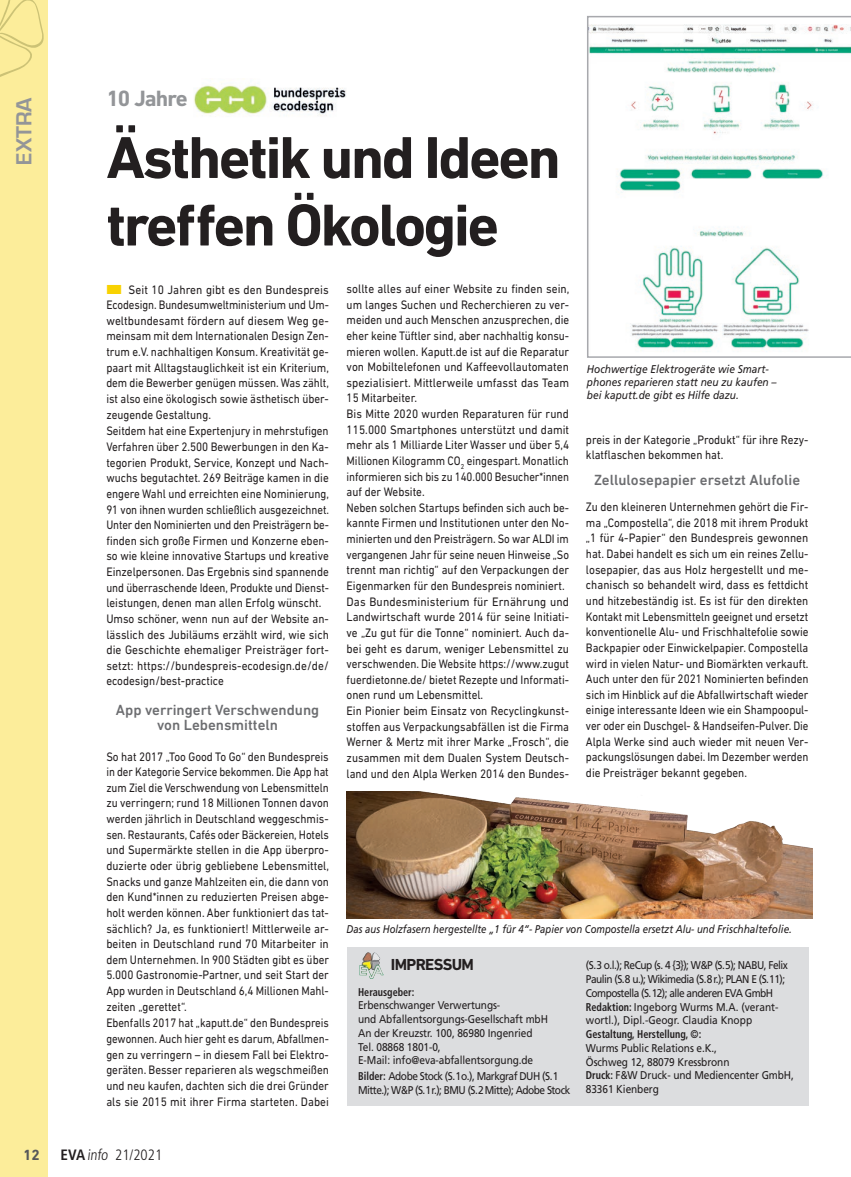
<style>
.page{position:relative;width:851px;height:1177px;background:#fff}
.page>*{position:absolute;margin:0;border:0;box-sizing:border-box;transform-origin:0 0}
.t1{font:700 60px/67.5px "DIN Next LT Pro";letter-spacing:-.04em;color:#231f20}
.t2{font:700 22.5px "DIN Next LT Pro";letter-spacing:-.04em;color:#939598}
.t3{font:700 22.5px "Eurostile";color:#939598}
.t4{font:700 16.25px "DIN Next LT Pro";letter-spacing:-.04em;color:#231f20}
.t5{font:500 15px/15px "DIN Next LT Pro";color:#6c6d70;text-align:center}
.t6{font:300 condensed 15px "Frutiger";color:#231f20}
.t7{font:700 15px "DIN Next LT Pro";color:#57585a}
.t8{font:12.5px/15.6px "DIN Next LT Pro";color:#231f20;scale:.92 1}
.t9{font:12.5px/15.6px "DIN Next LT Pro";color:#231f20;scale:.9 1}
.t10{font:11.25px/13.8px "Frutiger";letter-spacing:-.05em;color:#231f20;scale:.9 1}
.t11{font:11.25px/13.8px "Frutiger";letter-spacing:-.01em;color:#231f20;scale:.9 1}
.t12{font:italic 11.25px/13.1px "Frutiger";color:#231f20;scale:.9 1}
.t13{font:italic 11.25px "Frutiger";color:#231f20;scale:.85 1}
.t14{font:700 condensed 11.25px "Frutiger";color:#231f20;scale:.9 1}
.s1{color:#f8d202}
.s2{font-weight:700;font-stretch:condensed}
.s3{font-weight:700}
</style>
<div class="page">
<div style="left:0;top:0;width:48px;height:1176px;background:#fced9a"></div>
<div style="left:347px;top:947px;width:462px;height:159px;background:#dcdddf"></div>
<img style="left:359px;top:952px;width:24px;height:26px">
<img style="left:194px;top:85px;width:152px;height:31px">
<img style="left:346px;top:791px;width:466px;height:127px">
<svg style="left:587px;top:16px;width:263px;height:342px"></svg>
<h2 class="t3" style="left:12px;top:164px;width:69px;rotate:-90deg">EXTRA</h2>
<h2 class="t2" style="left:106px;top:86px;width:83px">10 Jahre</h2>
<h1 class="t1" style="left:106px;top:124px;width:456px">Ästhetik und Ideen treffen Ökologie</h1>
<p class="t8" style="left:106px;top:281px;width:243px"><span class="s1">■</span> Seit 10 Jahren gibt es den Bundespreis Ecodesign. Bundesumweltministerium und Um&shy;weltbundesamt fördern auf diesem Weg ge&shy;meinsam mit dem Internationalen Design Zen&shy;trum e.V. nachhaltigen Konsum. Kreativität ge&shy;paart mit Alltagstauglichkeit ist ein Kriterium, dem die Bewerber genügen müssen. Was zählt, ist also eine ökologisch sowie ästhetisch über&shy;zeugende Gestaltung.<br>Seitdem hat eine Expertenjury in mehrstufigen Verfahren über 2.500 Bewerbungen in den Ka&shy;tegorien Produkt, Service, Konzept und Nach&shy;wuchs begutachtet. 269 Beiträge kamen in die engere Wahl und erreichten eine Nominierung, 91 von ihnen wurden schließlich ausgezeichnet.<br>Unter den Nominierten und den Preisträgern be&shy;finden sich große Firmen und Konzerne eben&shy;so wie kleine innovative Startups und kreative Einzelpersonen. Das Ergebnis sind spannende und überraschende Ideen, Produkte und Dienst&shy;leistungen, denen man allen Erfolg wünscht.<br>Umso schöner, wenn nun auf der Website an&shy;lässlich des Jubiläums erzählt wird, wie sich die Geschichte ehemaliger Preisträger fort&shy;setzt: https://bundespreis-ecodesign.de/de/ ecodesign/best-practice</p>
<p class="t5" style="left:116px;top:702px;width:205px">App verringert Verschwendung von Lebensmitteln</p>
<p class="t9" style="left:106px;top:748px;width:249px">So hat 2017 „Too Good To Go“ den Bundespreis in der Kategorie Service bekommen. Die App hat zum Ziel die Verschwendung von Lebensmitteln zu verringern; rund 18 Millionen Tonnen davon werden jährlich in Deutschland weggeschmis&shy;sen. Restaurants, Cafés oder Bäckereien, Hotels und Supermärkte stellen in die App überpro&shy;duzierte oder übrig gebliebene Lebensmittel, Snacks und ganze Mahlzeiten ein, die dann von den Kund*innen zu reduzierten Preisen abge&shy;holt werden können. Aber funktioniert das tat&shy;sächlich? Ja, es funktioniert! Mittlerweile ar&shy;beiten in Deutschland rund 70 Mitarbeiter in dem Unternehmen. In 900 Städten gibt es über 5.000 Gastronomie-Partner, und seit Start der App wurden in Deutschland 6,4 Millionen Mahl&shy;zeiten „gerettet“.<br>Ebenfalls 2017 hat „kaputt.de“ den Bundespreis gewonnen. Auch hier geht es darum, Abfallmen&shy;gen zu verringern – in diesem Fall bei Elektro&shy;geräten. Besser reparieren als wegschmeißen und neu kaufen, dachten sich die drei Gründer als sie 2015 mit ihrer Firma starteten. Dabei</p>
<p class="t8" style="left:346px;top:281px;width:244px">sollte alles auf einer Website zu finden sein, um langes Suchen und Recherchieren zu ver&shy;meiden und auch Menschen anzusprechen, die eher keine Tüftler sind, aber nachhaltig konsu&shy;mieren wollen. Kaputt.de ist auf die Reparatur von Mobiltelefonen und Kaffeevollautomaten spezialisiert. Mittlerweile umfasst das Team 15 Mitarbeiter.<br>Bis Mitte 2020 wurden Reparaturen für rund 115.000 Smartphones unterstützt und damit mehr als 1 Milliarde Liter Wasser und über 5,4<br>Millionen Kilogramm CO<sub>2</sub> eingespart. Monatlich informieren sich bis zu 140.000 Besucher*innen auf der Website.<br>Neben solchen Startups befinden sich auch be&shy;kannte Firmen und Institutionen unter den No&shy;minierten und den Preisträgern. So war ALDI im vergangenen Jahr für seine neuen Hinweise „So trennt man richtig“ auf den Verpackungen der Eigenmarken für den Bundespreis nominiert.<br>Das Bundesministerium für Ernährung und Landwirtschaft wurde 2014 für seine Initiati&shy;ve „Zu gut für die Tonne“ nominiert. Auch da&shy;bei geht es darum, weniger Lebensmittel zu verschwenden. Die Website https://www.zugut fuerdietonne.de/ bietet Rezepte und Informati&shy;onen rund um Lebensmittel.<br>Ein Pionier beim Einsatz von Recyclingkunst&shy;stoffen aus Verpackungsabfällen ist die Firma Werner &amp; Mertz mit ihrer Marke „Frosch“, die zusammen mit dem Dualen System Deutsch&shy;land und den Alpla Werken 2014 den Bundes-</p>
<p class="t12" style="left:587px;top:362px;width:212px">Hochwertige Elektrogeräte wie Smart&shy;phones reparieren statt neu zu kaufen – bei kaputt.de gibt es Hilfe dazu.</p>
<p class="t9" style="left:586px;top:431px;width:249px">preis in der Kategorie „Produkt“ für ihre Rezy&shy;klatflaschen bekommen hat.</p>
<p class="t5" style="left:594px;top:472px;width:207px">Zellulosepapier ersetzt Alufolie</p>
<p class="t9" style="left:586px;top:499px;width:249px;text-align:justify">Zu den kleineren Unternehmen gehört die Fir&shy;ma „Compostella“, die 2018 mit ihrem Produkt „1 für 4-Papier“ den Bundespreis gewonnen hat. Dabei handelt es sich um ein reines Zellu&shy;losepapier, das aus Holz hergestellt und me&shy;chanisch so behandelt wird, dass es fettdicht und hitzebeständig ist. Es ist für den direkten Kontakt mit Lebensmitteln geeignet und ersetzt konventionelle Alu- und Frischhaltefolie sowie Backpapier oder Einwickelpapier. Compostella wird in vielen Natur- und Biomärkten verkauft.<br>Auch unter den für 2021 Nominierten befinden sich im Hinblick auf die Abfallwirtschaft wieder einige interessante Ideen wie ein Shampoopul&shy;ver oder ein Duschgel- &amp; Handseifen-Pulver. Die Alpla Werke sind auch wieder mit neuen Ver&shy;packungslösungen dabei. Im Dezember werden die Preisträger bekannt gegeben.</p>
<p class="t13" style="left:346px;top:922px;width:525px">Das aus Holzfasern hergestellte „1 für 4“- Papier von Compostella ersetzt Alu- und Frischhaltefolie.</p>
<h3 class="t4" style="left:391px;top:955px;width:85px">IMPRESSUM</h3>
<p class="t14" style="left:358px;top:985px;width:64px">Herausgeber:</p>
<p class="t11" style="left:358px;top:998px;width:212px">Erbenschwanger Verwertungs-<br>und Abfallentsorgungs-Gesellschaft mbH An der Kreuzstr. 100, 86980 Ingenried Tel. 08868 1801-0,<br>E-Mail: info@eva-abfallentsorgung.de</p>
<p class="t10" style="left:358px;top:1069px;width:237px"><span class="s2">Bilder:</span> Adobe Stock (S.1o.), Markgraf DUH (S.1<br>Mitte.); W&amp;P (S.1r.); BMU (S.2 Mitte); Adobe Stock</p>
<p class="t10" style="left:586px;top:958px;width:226px">(S.3 o.l.); ReCup (s. 4 {3}); W&amp;P (S.5); NABU, Felix Paulin (S.8 u.); Wikimedia (S.8 r.); PLAN E (S.11); Compostella (S.12); alle anderen EVA GmbH <span class="s2">Redaktion:</span> Ingeborg Wurms M.A. (verant&shy;wortl.), Dipl.-Geogr. Claudia Knopp</p>
<p class="t14" style="left:586px;top:1027px;width:130px">Gestaltung, Herstellung, ©:</p>
<p class="t11" style="left:586px;top:1040px;width:233px">Wurms Public Relations e.K.,<br>Öschweg 12, 88079 Kressbronn<br><span class="s2">Druck:</span> F&amp;W Druck- und Mediencenter GmbH,<br>83361 Kienberg</p>
<p class="t7" style="left:23px;top:1146px;width:18px">12</p>
<p class="t6" style="left:61px;top:1146px;width:103px"><span class="s3">EVA</span>info 21/2021</p>
</div>
